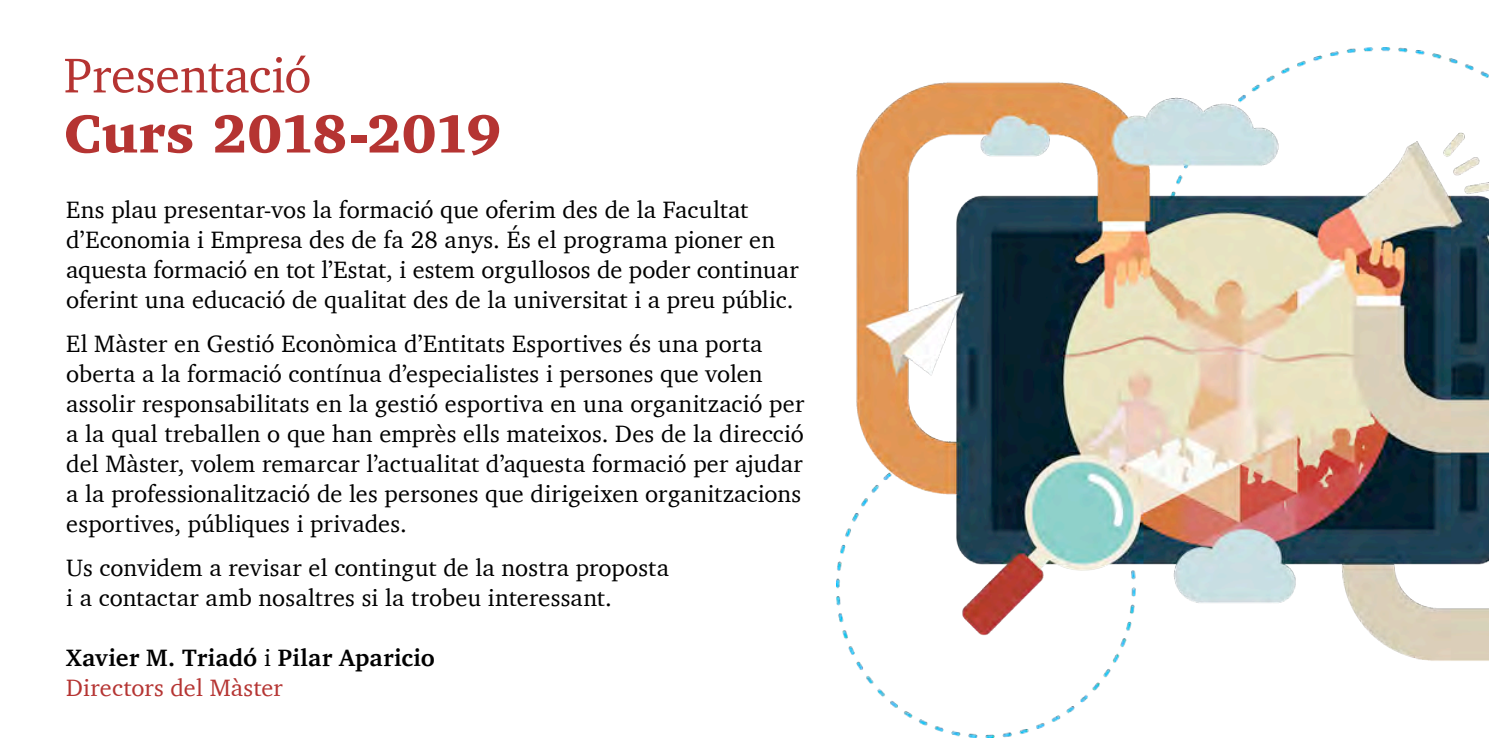
<style>
.page{position:relative;width:1489px;height:745px;background:#fff}
.page>*{position:absolute;margin:0;border:0;box-sizing:border-box;transform-origin:0 0}
.t1{font:900 55px "Charter";letter-spacing:-.045em;color:#b53432}
.t2{font:50px "Charter";letter-spacing:-.005em;color:#b53432}
.t3{font:24.25px/30px "Charter";letter-spacing:.005em;color:#000}
.t4{font:700 24.25px/30px "Charter";letter-spacing:.015em;color:#000}
.s1{font-weight:400}
.s2{font-weight:400;color:#b53432}
</style>
<div class="page">
<img style="left:836px;top:47px;width:652px;height:689px">
<p class="t2" style="left:64px;top:32px;width:249px">Presentació</p>
<p class="t1" style="left:64px;top:99px;width:439px">Curs 2018-2019</p>
<p class="t3" style="left:66px;top:194px;width:734px">Ens plau presentar-vos la formació que oferim des de la Facultat d’Economia i Empresa des de fa 28 anys. És el programa pioner en aquesta formació en tot l’Estat, i estem orgullosos de poder continuar oferint una educació de qualitat des de la universitat i a preu públic.</p>
<p class="t3" style="left:66px;top:328px;width:739px">El Màster en Gestió Econòmica d’Entitats Esportives és una porta oberta a la formació contínua d’especialistes i persones que volen assolir responsabilitats en la gestió esportiva en una organització per a la qual treballen o que han emprès ells mateixos. Des de la direcció del Màster, volem remarcar l’actualitat d’aquesta formació per ajudar a la professionalització de les persones que dirigeixen organitzacions esportives, públiques i privades.</p>
<p class="t3" style="left:66px;top:552px;width:604px">Us convidem a revisar el contingut de la nostra proposta i a contactar amb nosaltres si la trobeu interessant.</p>
<p class="t4" style="left:66px;top:642px;width:370px">Xavier M. Triadó <span class="s1">i</span> Pilar Aparicio<br><span class="s2">Directors del Màster</span></p>
</div>
